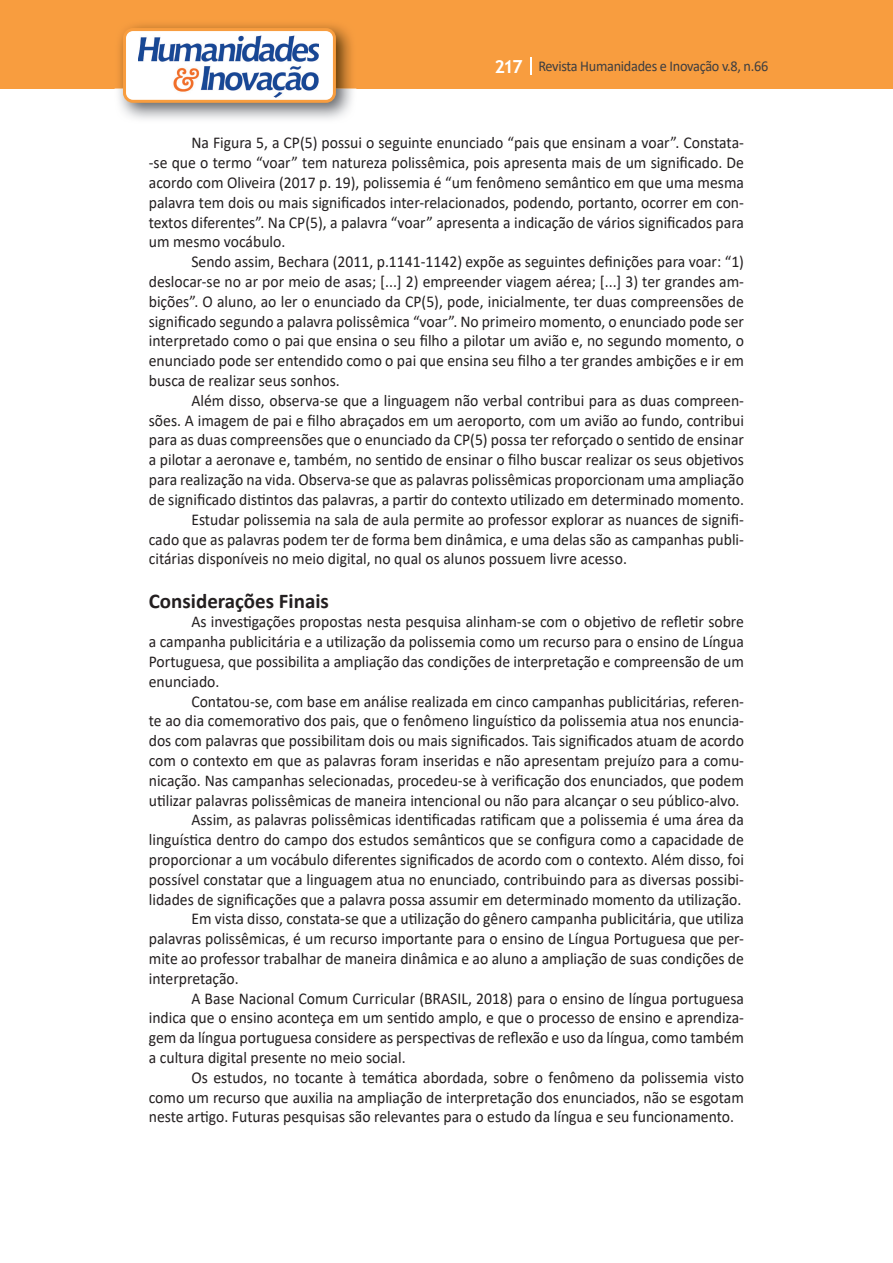
<style>
.page{position:relative;width:893px;height:1263px;background:#fff}
.page>*{position:absolute;margin:0;border:0;box-sizing:border-box;transform-origin:0 0}
.t1{font:700 21px "Calibri";color:#231f20}
.t2{font:16.5px/19.8px "Calibri";color:#231f20;text-align:justify;scale:.95 1}
.t3{font:15px "Calibri";letter-spacing:-.02em;color:#3e3e3f;scale:.95 1}
.s1{font-family:"Trebuchet MS";font-weight:700;font-size:18px;color:#fff}
</style>
<div class="page">
<div style="left:0;top:0;width:893px;height:88px;background:#f89d3f"></div>
<svg style="left:530px;top:57px;width:2px;height:18px"></svg>
<img style="left:115px;top:24px;width:241px;height:95px">
<div style="left:125px;top:30px;width:209px;height:71px;background:#fff;border-radius:9px"></div>
<img style="left:138px;top:35px;width:181px;height:62px">
<div style="left:123px;top:28px;width:213px;height:75px;border:3px solid #f89d3f;border-radius:9px"></div>
<p class="t3" style="left:495px;top:56px;width:290px"><span class="s1">217</span> Revista Humanidades e Inovação v.8, n.66</p>
<p class="t2" style="left:149px;top:133px;width:628px;text-indent:43px">Na Figura 5, a CP(5) possui o seguinte enunciado “pais que ensinam a voar”. Constata--se que o termo “voar” tem natureza polissêmica, pois apresenta mais de um significado. De acordo com Oliveira (2017 p. 19), polissemia é “um fenômeno semântico em que uma mesma palavra tem dois ou mais significados inter-relacionados, podendo, portanto, ocorrer em con&shy;textos diferentes”. Na CP(5), a palavra “voar” apresenta a indicação de vários significados para um mesmo vocábulo.</p>
<p class="t2" style="left:149px;top:251px;width:628px;text-indent:43px">Sendo assim, Bechara (2011, p.1141-1142) expõe as seguintes definições para voar: “1) deslocar-se no ar por meio de asas; [...] 2) empreender viagem aérea; [...] 3) ter grandes am&shy;bições”. O aluno, ao ler o enunciado da CP(5), pode, inicialmente, ter duas compreensões de significado segundo a palavra polissêmica “voar”. No primeiro momento, o enunciado pode ser interpretado como o pai que ensina o seu filho a pilotar um avião e, no segundo momento, o enunciado pode ser entendido como o pai que ensina seu filho a ter grandes ambições e ir em busca de realizar seus sonhos.</p>
<p class="t2" style="left:191px;top:390px;width:583px">Além disso, observa-se que a linguagem não verbal contribui para as duas compreen-</p>
<p class="t2" style="left:149px;top:410px;width:628px">sões. A imagem de pai e filho abraçados em um aeroporto, com um avião ao fundo, contribui</p>
<p class="t2" style="left:149px;top:430px;width:628px">para as duas compreensões que o enunciado da CP(5) possa ter reforçado o sentido de ensinar</p>
<p class="t2" style="left:149px;top:449px;width:628px">a pilotar a aeronave e, também, no sentido de ensinar o filho buscar realizar os seus objetivos</p>
<p class="t2" style="left:149px;top:469px;width:628px">para realização na vida. Observa-se que as palavras polissêmicas proporcionam uma ampliação</p>
<p class="t2" style="left:149px;top:489px;width:628px">de significado distintos das palavras, a partir do contexto utilizado em determinado momento.</p>
<p class="t2" style="left:191px;top:509px;width:583px">Estudar polissemia na sala de aula permite ao professor explorar as nuances de signifi-</p>
<p class="t2" style="left:149px;top:529px;width:628px">cado que as palavras podem ter de forma bem dinâmica, e uma delas são as campanhas publi-</p>
<p class="t2" style="left:149px;top:548px;width:505px">citárias disponíveis no meio digital, no qual os alunos possuem livre acesso.</p>
<p class="t1" style="left:149px;top:586px;width:182px">Considerações Finais</p>
<p class="t2" style="left:149px;top:611px;width:628px;text-indent:43px">As investigações propostas nesta pesquisa alinham-se com o objetivo de refletir sobre a campanha publicitária e a utilização da polissemia como um recurso para o ensino de Língua Portuguesa, que possibilita a ampliação das condições de interpretação e compreensão de um enunciado.</p>
<p class="t2" style="left:191px;top:691px;width:583px">Contatou-se, com base em análise realizada em cinco campanhas publicitárias, referen-</p>
<p class="t2" style="left:149px;top:710px;width:628px">te ao dia comemorativo dos pais, que o fenômeno linguístico da polissemia atua nos enuncia-</p>
<p class="t2" style="left:149px;top:730px;width:628px">dos com palavras que possibilitam dois ou mais significados. Tais significados atuam de acordo</p>
<p class="t2" style="left:149px;top:750px;width:628px">com o contexto em que as palavras foram inseridas e não apresentam prejuízo para a comu-</p>
<p class="t2" style="left:149px;top:770px;width:628px">nicação. Nas campanhas selecionadas, procedeu-se à verificação dos enunciados, que podem</p>
<p class="t2" style="left:149px;top:790px;width:623px">utilizar palavras polissêmicas de maneira intencional ou não para alcançar o seu público-alvo.</p>
<p class="t2" style="left:191px;top:809px;width:583px">Assim, as palavras polissêmicas identificadas ratificam que a polissemia é uma área da</p>
<p class="t2" style="left:149px;top:829px;width:628px">linguística dentro do campo dos estudos semânticos que se configura como a capacidade de</p>
<p class="t2" style="left:149px;top:849px;width:628px">proporcionar a um vocábulo diferentes significados de acordo com o contexto. Além disso, foi</p>
<p class="t2" style="left:149px;top:869px;width:628px">possível constatar que a linguagem atua no enunciado, contribuindo para as diversas possibi-</p>
<p class="t2" style="left:149px;top:889px;width:625px">lidades de significações que a palavra possa assumir em determinado momento da utilização.</p>
<p class="t2" style="left:191px;top:908px;width:583px">Em vista disso, constata-se que a utilização do gênero campanha publicitária, que utiliza</p>
<p class="t2" style="left:149px;top:928px;width:628px">palavras polissêmicas, é um recurso importante para o ensino de Língua Portuguesa que per-</p>
<p class="t2" style="left:149px;top:948px;width:628px">mite ao professor trabalhar de maneira dinâmica e ao aluno a ampliação de suas condições de</p>
<p class="t2" style="left:149px;top:968px;width:96px">interpretação.</p>
<p class="t2" style="left:191px;top:988px;width:583px">A Base Nacional Comum Curricular (BRASIL, 2018) para o ensino de língua portuguesa</p>
<p class="t2" style="left:149px;top:1007px;width:628px">indica que o ensino aconteça em um sentido amplo, e que o processo de ensino e aprendiza-</p>
<p class="t2" style="left:149px;top:1027px;width:628px">gem da língua portuguesa considere as perspectivas de reflexão e uso da língua, como também</p>
<p class="t2" style="left:149px;top:1047px;width:272px">a cultura digital presente no meio social.</p>
<p class="t2" style="left:191px;top:1067px;width:583px">Os estudos, no tocante à temática abordada, sobre o fenômeno da polissemia visto</p>
<p class="t2" style="left:149px;top:1087px;width:628px">como um recurso que auxilia na ampliação de interpretação dos enunciados, não se esgotam</p>
<p class="t2" style="left:149px;top:1106px;width:618px">neste artigo. Futuras pesquisas são relevantes para o estudo da língua e seu funcionamento.</p>
</div>
